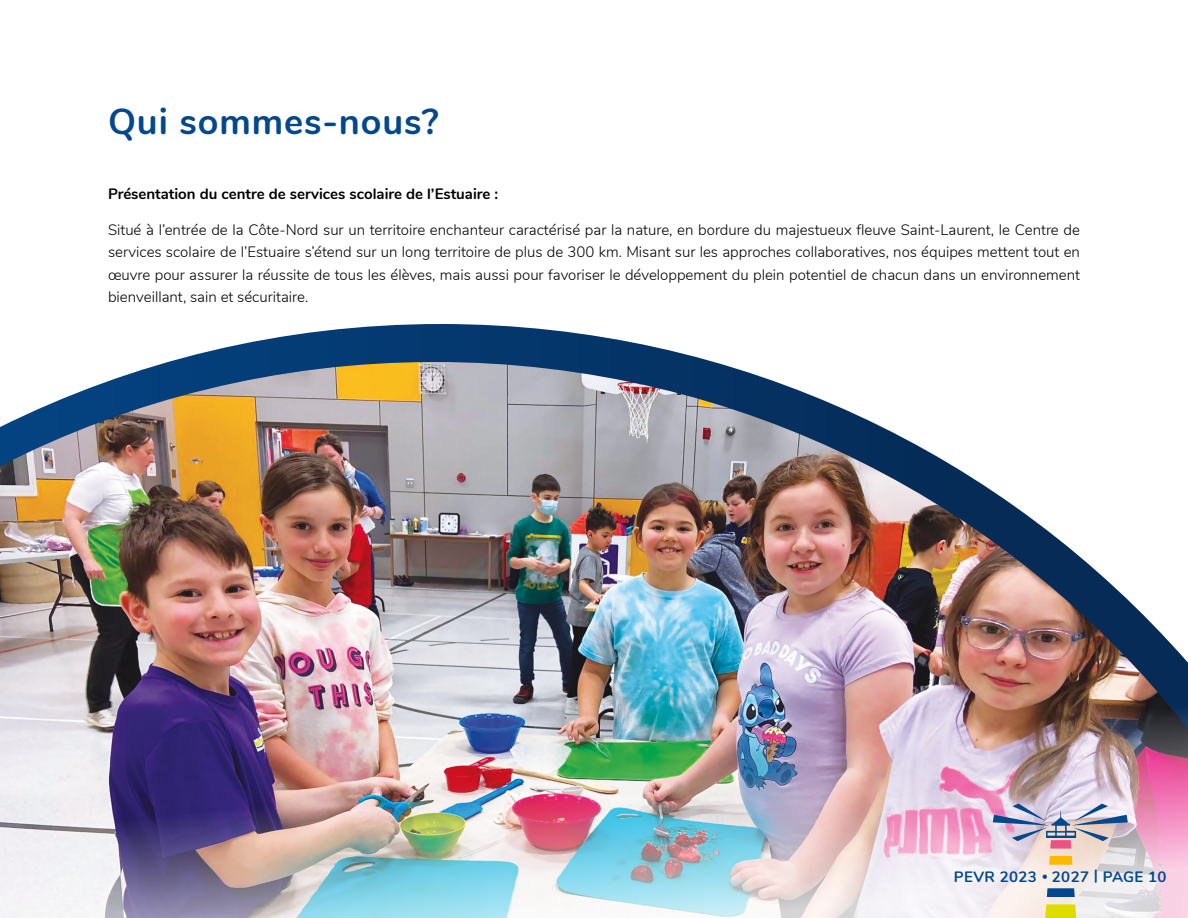
<style>
.page{position:relative;width:1188px;height:918px;background:#fff}
.page>*{position:absolute;margin:0;border:0;box-sizing:border-box;transform-origin:0 0}
.t1{font:700 36px "Nunito";letter-spacing:.025em;color:#03488c}
.t2{font:300 15px/22.5px "Nunito";color:#000;text-align:justify}
.t3{font:700 15px "Nunito";color:#000}
.t4{font:700 15px "Nunito";letter-spacing:.025em;color:#03488c}
.s1{font-size:12px}
</style>
<div class="page">
<svg style="left:168px;top:324px;width:546px;height:38px"></svg>
<img style="left:0;top:362px;width:1188px;height:327px">
<img style="left:0;top:689px;width:1188px;height:229px">
<svg style="left:1045px;top:904px;width:31px;height:14px"></svg>
<svg style="left:1049px;top:856px;width:23px;height:9px"></svg>
<svg style="left:1047px;top:888px;width:28px;height:9px"></svg>
<svg style="left:993px;top:804px;width:135px;height:45px;background:#bcb5c8"></svg>
<h1 class="t1" style="left:108px;top:95px;width:332px">Qui sommes-nous?</h1>
<p class="t3" style="left:108px;top:182px;width:392px">Présentation du centre de services scolaire de l’Estuaire :</p>
<p class="t2" style="left:108px;top:217px;width:974px">Situé à l’entrée de la Côte-Nord sur un territoire enchanteur caractérisé par la nature, en bordure du majestueux fleuve Saint-Laurent, le Centre de services scolaire de l’Estuaire s’étend sur un long territoire de plus de 300 km. Misant sur les approches collaboratives, nos équipes mettent tout en œuvre pour assurer la réussite de tous les élèves, mais aussi pour favoriser le développement du plein potentiel de chacun dans un environnement bienveillant, sain et sécuritaire.</p>
<p class="t4" style="left:954px;top:865px;width:214px">PEVR 2023 <span class="s1">•</span> 2027 | PAGE 10</p>
</div>
